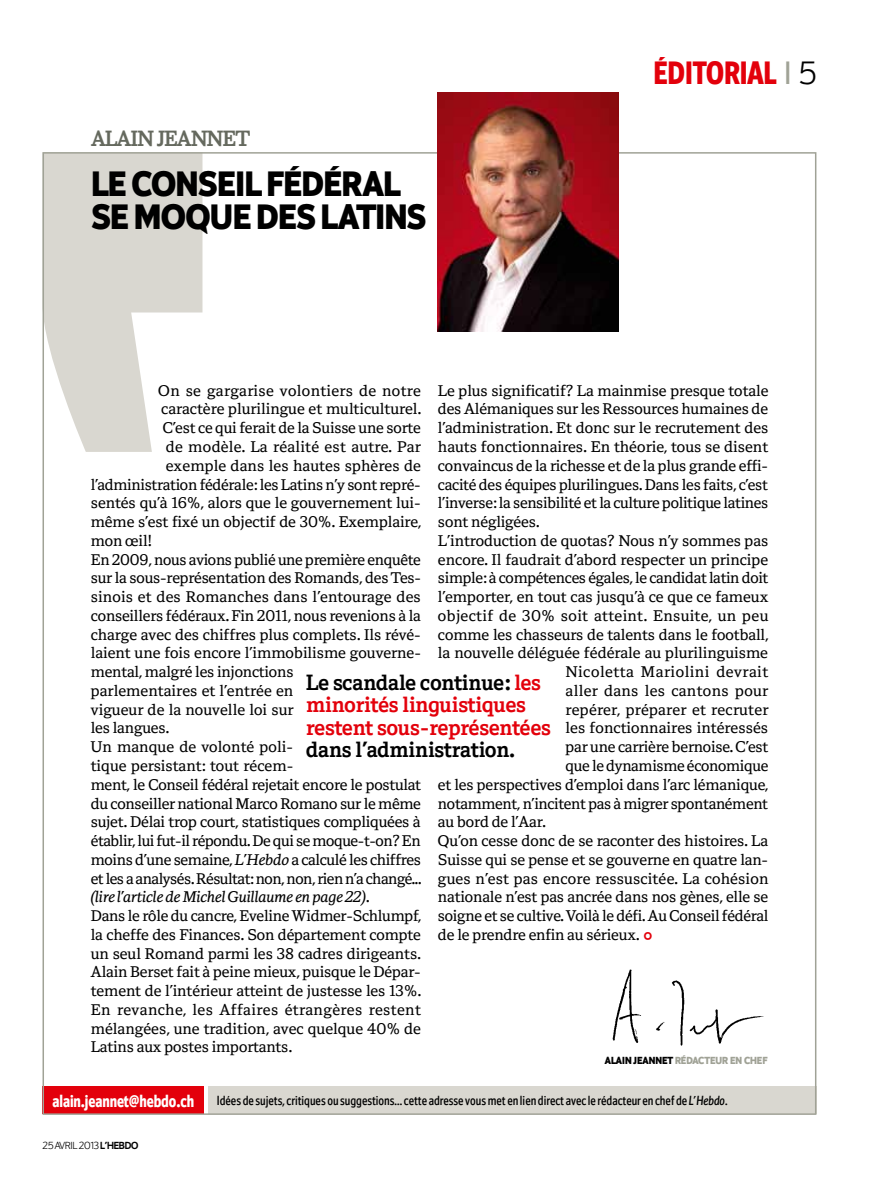
<style>
.page{position:relative;width:893px;height:1200px;background:#fff}
.page>*{position:absolute;margin:0;border:0;box-sizing:border-box;transform-origin:0 0}
.t1{font:900 36px/33px "Hebdo Sans";letter-spacing:-.01em;color:#000}
.t2{font:700 33px "Hebdo Sans Cond";letter-spacing:-.005em;color:#e3000b}
.t3{font:700 22.5px/22.5px "Hebdo Egyptian";color:#e3000b}
.t4{font:700 22.5px "Hebdo Egyptian";color:#000}
.t5{font:700 22.5px "Hebdo Egyptian";letter-spacing:-.02em;color:#65695e}
.t6{font:700 18px "Hebdo Sans Cond";letter-spacing:-.005em;color:#fff;scale:.95 1}
.t7{font:15.75px "Hebdo Text";color:#000}
.t8{font:15.75px "Hebdo Text";letter-spacing:.03em;color:#000}
.t9{font:15.75px "Hebdo Text";letter-spacing:-.02em;color:#000}
.t10{font:15.75px "Hebdo Text";letter-spacing:.025em;color:#000}
.t11{font:italic 15.75px "Hebdo Text";letter-spacing:-.01em;color:#000}
.t12{font:15.75px "Hebdo Text";letter-spacing:.02em;color:#000}
.t13{font:15.75px "Hebdo Text";letter-spacing:.04em;color:#000}
.t14{font:13.5px "Hebdo Sans Cond";color:#000}
.t15{font:900 10.5px "Hebdo Sans";color:#a0a296}
.t16{font:300 10.5px "Hebdo Sans";letter-spacing:-.02em;color:#000}
.s1{font-family:"Hebdo Sans";font-weight:500;color:#a0a296}
.s2{font-family:"Hebdo Sans";font-weight:300;color:#000}
.s3{font-style:italic}
.s4{font-style:normal}
.s5{color:#e3000b}
.s6{color:#000}
.s7{font-weight:700}
</style>
<div class="page">
<div style="left:43px;top:1085px;width:161px;height:28px;background:#e3000b"></div>
<div style="left:208px;top:1085px;width:608px;height:28px;background:#d9d7d0"></div>
<svg style="left:42px;top:152px;width:160px;height:300px;fill:#d9d7d0"></svg>
<img style="left:612px;top:969px;width:152px;height:77px">
<img style="left:438px;top:92px;width:181px;height:240px">
<h3 class="t5" style="left:91px;top:125px;width:160px">Alain Jeannet</h3>
<h1 class="t1" style="left:91px;top:169px;width:336px">LE CONSEIL FÉDÉRAL<br>SE MOQUE DES LATINS</h1>
<h2 class="t2" style="left:653px;top:56px;width:164px">éditorial<span class="s1">∑</span><span class="s2">5</span></h2>
<p class="t8" style="left:158px;top:381px;width:264px">On se gargarise volontiers de notre</p>
<p class="t7" style="left:161px;top:400px;width:261px">caractère plurilingue et multiculturel.</p>
<p class="t7" style="left:163px;top:419px;width:259px">C’est ce qui ferait de la Suisse une sorte</p>
<p class="t10" style="left:166px;top:437px;width:256px">de modèle. La réalité est autre. Par</p>
<p class="t7" style="left:166px;top:456px;width:257px">exemple dans les hautes sphères de</p>
<p class="t7" style="left:91px;top:475px;width:331px">l’administration fédérale: les Latins n’y sont repré-</p>
<p class="t7" style="left:91px;top:494px;width:331px">sentés qu’à 16%, alors que le gouvernement lui-</p>
<p class="t7" style="left:91px;top:512px;width:332px">même s’est fixé un objectif de 30%. Exemplaire,</p>
<p class="t7" style="left:91px;top:531px;width:62px">mon œil!</p>
<p class="t7" style="left:91px;top:550px;width:331px">En 2009, nous avions publié une première enquête</p>
<p class="t7" style="left:91px;top:569px;width:332px">sur la sous-représentation des Romands, des Tes-</p>
<p class="t7" style="left:91px;top:587px;width:331px">sinois et des Romanches dans l’entourage des</p>
<p class="t7" style="left:91px;top:606px;width:331px">conseillers fédéraux. Fin 2011, nous revenions à la</p>
<p class="t7" style="left:91px;top:625px;width:332px">charge avec des chiffres plus complets. Ils révé-</p>
<p class="t7" style="left:91px;top:644px;width:332px">laient une fois encore l’immobilisme gouverne-</p>
<p class="t7" style="left:91px;top:662px;width:204px">mental, malgré les injonctions</p>
<p class="t7" style="left:91px;top:681px;width:204px">parlementaires et l’entrée en</p>
<p class="t7" style="left:91px;top:700px;width:204px">vigueur de la nouvelle loi sur</p>
<p class="t7" style="left:91px;top:719px;width:80px">les langues.</p>
<p class="t7" style="left:91px;top:737px;width:204px">Un manque de volonté poli-</p>
<p class="t7" style="left:91px;top:756px;width:204px">tique persistant: tout récem-</p>
<p class="t7" style="left:91px;top:775px;width:331px">ment, le Conseil fédéral rejetait encore le postulat</p>
<p class="t7" style="left:91px;top:794px;width:331px">du conseiller national Marco Romano sur le même</p>
<p class="t7" style="left:91px;top:812px;width:331px">sujet. Délai trop court, statistiques compliquées à</p>
<p class="t9" style="left:91px;top:831px;width:331px">établir, lui fut-il répondu. De qui se moque-t-on? En</p>
<p class="t7" style="left:91px;top:850px;width:331px">moins d’une semaine, <span class="s3">L’Hebdo</span> a calculé les chiffres</p>
<p class="t9" style="left:91px;top:869px;width:332px">et les a analysés. Résultat: non, non, rien n’a changé...</p>
<p class="t11" style="left:91px;top:887px;width:280px">(lire l’article de Michel Guillaume en page 22)<span class="s4">.</span></p>
<p class="t7" style="left:91px;top:906px;width:332px">Dans le rôle du cancre, Eveline Widmer-Schlumpf,</p>
<p class="t7" style="left:91px;top:925px;width:332px">la cheffe des Finances. Son département compte</p>
<p class="t7" style="left:91px;top:944px;width:331px">un seul Romand parmi les 38 cadres dirigeants.</p>
<p class="t7" style="left:91px;top:962px;width:332px">Alain Berset fait à peine mieux, puisque le Dépar-</p>
<p class="t7" style="left:91px;top:981px;width:331px">tement de l’intérieur atteint de justesse les 13%.</p>
<p class="t8" style="left:91px;top:1000px;width:331px">En revanche, les Affaires étrangères restent</p>
<p class="t7" style="left:91px;top:1019px;width:332px">mélangées, une tradition, avec quelque 40% de</p>
<p class="t7" style="left:91px;top:1037px;width:202px">Latins aux postes importants.</p>
<p class="t7" style="left:438px;top:381px;width:332px">Le plus significatif? La mainmise presque totale</p>
<p class="t7" style="left:438px;top:400px;width:331px">des Alémaniques sur les Ressources humaines de</p>
<p class="t7" style="left:438px;top:419px;width:332px">l’administration. Et donc sur le recrutement des</p>
<p class="t7" style="left:438px;top:437px;width:332px">hauts fonctionnaires. En théorie, tous se disent</p>
<p class="t7" style="left:438px;top:456px;width:332px">convaincus de la richesse et de la plus grande effi-</p>
<p class="t7" style="left:438px;top:475px;width:331px">cacité des équipes plurilingues. Dans les faits, c’est</p>
<p class="t7" style="left:438px;top:494px;width:332px">l’inverse: la sensibilité et la culture politique latines</p>
<p class="t7" style="left:438px;top:512px;width:103px">sont négligées.</p>
<p class="t7" style="left:438px;top:531px;width:332px">L’introduction de quotas? Nous n’y sommes pas</p>
<p class="t7" style="left:438px;top:550px;width:332px">encore. Il faudrait d’abord respecter un principe</p>
<p class="t7" style="left:438px;top:569px;width:332px">simple: à compétences égales, le candidat latin doit</p>
<p class="t7" style="left:438px;top:587px;width:332px">l’emporter, en tout cas jusqu’à ce que ce fameux</p>
<p class="t8" style="left:438px;top:606px;width:332px">objectif de 30% soit atteint. Ensuite, un peu</p>
<p class="t7" style="left:438px;top:625px;width:332px">comme les chasseurs de talents dans le football,</p>
<p class="t7" style="left:438px;top:644px;width:331px">la nouvelle déléguée fédérale au plurilinguisme</p>
<p class="t13" style="left:566px;top:662px;width:204px">Nicoletta Mariolini devrait</p>
<p class="t8" style="left:566px;top:681px;width:204px">aller dans les cantons pour</p>
<p class="t10" style="left:566px;top:700px;width:204px">repérer, préparer et recruter</p>
<p class="t7" style="left:566px;top:719px;width:204px">les fonctionnaires intéressés</p>
<p class="t7" style="left:566px;top:737px;width:204px">par une carrière bernoise. C’est</p>
<p class="t7" style="left:566px;top:756px;width:204px">que le dynamisme économique</p>
<p class="t7" style="left:438px;top:775px;width:332px">et les perspectives d’emploi dans l’arc lémanique,</p>
<p class="t7" style="left:438px;top:794px;width:331px">notamment, n’incitent pas à migrer spontanément</p>
<p class="t7" style="left:438px;top:812px;width:109px">au bord de l’Aar.</p>
<p class="t7" style="left:438px;top:831px;width:331px">Qu’on cesse donc de se raconter des histoires. La</p>
<p class="t7" style="left:438px;top:850px;width:332px">Suisse qui se pense et se gouverne en quatre lan-</p>
<p class="t12" style="left:438px;top:869px;width:332px">gues n’est pas encore ressuscitée. La cohésion</p>
<p class="t7" style="left:438px;top:887px;width:332px">nationale n’est pas ancrée dans nos gènes, elle se</p>
<p class="t7" style="left:438px;top:906px;width:332px">soigne et se cultive. Voilà le défi. Au Conseil fédéral</p>
<p class="t7" style="left:438px;top:925px;width:220px">de le prendre enfin au sérieux.<span class="s5">√</span></p>
<h3 class="t3" style="left:306px;top:672px;width:246px"><span class="s6">Le scandale continue:</span> les minorités linguistiques restent sous-représentées</h3>
<h3 class="t4" style="left:306px;top:736px;width:210px">dans l’administration.</h3>
<p class="t15" style="left:605px;top:1053px;width:164px"><span class="s6">ALAIN JEANNET</span> RÉDACTEUR EN CHEF</p>
<p class="t6" style="left:53px;top:1090px;width:150px">alain.jeannet@hebdo.ch</p>
<p class="t14" style="left:217px;top:1092px;width:512px">Idées de sujets, critiques ou suggestions... cette adresse vous met en lien direct avec le rédacteur en chef de <span class="s3">L’Hebdo</span>.</p>
<p class="t16" style="left:43px;top:1138px;width:97px">25 AVRIL 2013 <span class="s7">L’Hebdo</span></p>
</div>
